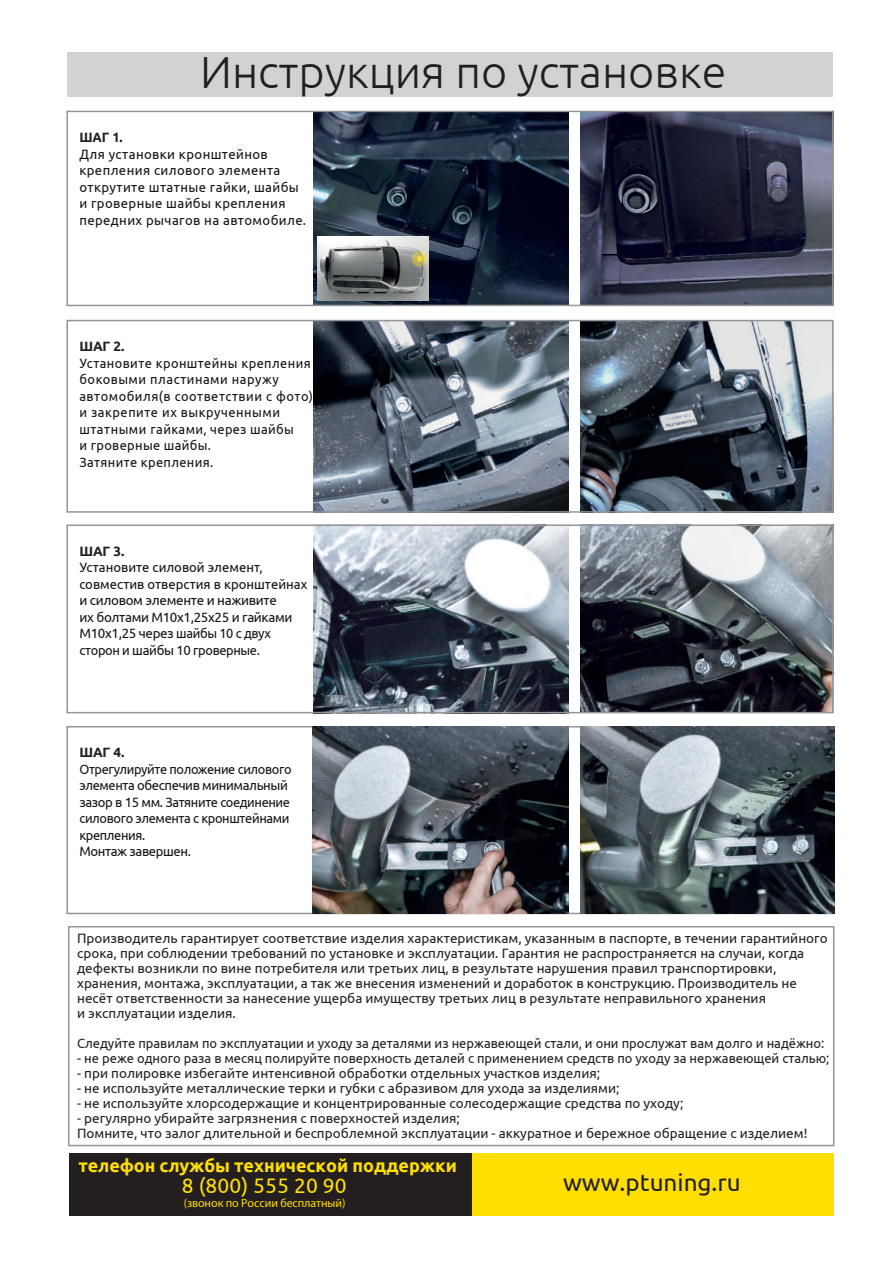
<style>
.page{position:relative;width:893px;height:1263px;background:#fff}
.page>*{position:absolute;margin:0;border:0;box-sizing:border-box;transform-origin:0 0}
.t1{font:300 45px "Ubuntu";color:#231f20}
.t2{font:24.3px "Ubuntu";color:#231f20}
.t3{font:21px "Ubuntu";letter-spacing:.005em;color:#ffdf01}
.t4{font:700 18px "Ubuntu";color:#ffdf01}
.t5{font:13.5px/15px "Ubuntu";color:#231f20}
.t6{font:13.5px/16.5px "Ubuntu";letter-spacing:.035em;color:#111416;scale:.95 1}
.t7{font:13.5px/16.5px "Ubuntu";letter-spacing:-.025em;color:#111416}
.t8{font:13.5px/16.5px "Ubuntu";letter-spacing:-.03em;color:#111416;scale:.95 1}
.t9{font:13.5px/16.5px "Ubuntu";letter-spacing:.015em;color:#111416}
.t10{font:13.5px "Ubuntu";color:#231f20;scale:.96 1}
.t11{font:700 13.5px "Ubuntu";letter-spacing:-.01em;color:#231f20}
.t12{font:700 13.5px "Ubuntu";letter-spacing:-.01em;color:#231f20;scale:.96 1}
.t13{font:12px "Myriad Pro";letter-spacing:-.005em;color:#ffdf01}
</style>
<div class="page">
<div style="left:68px;top:926px;width:766px;height:220px;border:2px solid #939598"></div>
<div style="left:69px;top:1153px;width:765px;height:62px;background:#231f20"></div>
<div style="left:472px;top:1153px;width:362px;height:62px;background:#ffdf01"></div>
<div style="left:67px;top:53px;width:766px;height:44px;background:#d1d2d4"></div>
<img style="left:581px;top:114px;width:250px;height:189px">
<img style="left:313px;top:114px;width:256px;height:189px">
<img style="left:313px;top:323px;width:256px;height:187px">
<img style="left:581px;top:323px;width:250px;height:187px">
<img style="left:581px;top:527px;width:250px;height:183px">
<img style="left:313px;top:527px;width:256px;height:183px">
<img style="left:317px;top:237px;width:111px;height:64px">
<svg style="left:412px;top:251px;width:16px;height:16px"></svg>
<svg style="left:417px;top:256px;width:6px;height:6px"></svg>
<div style="left:66px;top:111px;width:768px;height:195px;border:2px solid #939598"></div>
<div style="left:66px;top:320px;width:768px;height:193px;border:2px solid #939598"></div>
<div style="left:66px;top:524px;width:768px;height:189px;border:2px solid #939598"></div>
<img style="left:581px;top:727px;width:253px;height:186px">
<img style="left:313px;top:727px;width:256px;height:187px">
<h1 class="t1" style="left:200px;top:45px;width:528px">Инструкция по установке</h1>
<p class="t12" style="left:79px;top:129px;width:47px">ШАГ 1.</p>
<p class="t9" style="left:79px;top:145px;width:228px">Для установки кронштейнов крепления силового элемента открутите штатные гайки, шайбы и гроверные шайбы крепления передних рычагов на автомобиле.</p>
<p class="t11" style="left:79px;top:338px;width:46px">ШАГ 2.</p>
<p class="t6" style="left:79px;top:354px;width:247px">Установите кронштейны крепления боковыми пластинами наружу автомобиля(в соответствии с фото) и закрепите их выкрученными штатными гайками, через шайбы<br>и гроверные шайбы.<br>Затяните крепления.</p>
<p class="t11" style="left:79px;top:543px;width:46px">ШАГ 3.</p>
<p class="t7" style="left:79px;top:559px;width:229px">Установите силовой элемент, совместив отверстия в кронштейнах и силовом элементе и наживите<br>их болтами М10х1,25х25 и гайками<br>М10х1,25 через шайбы 10 с двух сторон и шайбы 10 гроверные.</p>
<p class="t11" style="left:79px;top:744px;width:46px">ШАГ 4.</p>
<p class="t8" style="left:79px;top:760px;width:225px">Отрегулируйте положение силового элемента обеспечив минимальный зазор в 15 мм. Затяните соединение силового элемента с кронштейнами крепления.<br>Монтаж завершен.</p>
<p class="t5" style="left:77px;top:930px;width:752px">Производитель гарантирует соответствие изделия характеристикам, указанным в паспорте, в течении гарантийного срока, при соблюдении требований по установке и эксплуатации. Гарантия не распространяется на случаи, когда дефекты возникли по вине потребителя или третьих лиц, в результате нарушения правил транспортировки, хранения, монтажа, эксплуатации, а так же внесения изменений и доработок в конструкцию. Производитель не несёт ответственности за нанесение ущерба имуществу третьих лиц в результате неправильного хранения<br>и эксплуатации изделия.</p>
<p class="t10" style="left:77px;top:1035px;width:780px">Следуйте правилам по эксплуатации и уходу за деталями из нержавеющей стали, и они прослужат вам долго и надёжно:</p>
<p class="t5" style="left:77px;top:1050px;width:754px">- не реже одного раза в месяц полируйте поверхность деталей с применением средств по уходу за нержавеющей сталью;</p>
<p class="t5" style="left:77px;top:1065px;width:524px">- при полировке избегайте интенсивной обработки отдельных участков изделия;</p>
<p class="t5" style="left:77px;top:1080px;width:544px">- не используйте металлические терки и губки с абразивом для ухода за изделиями;</p>
<p class="t5" style="left:77px;top:1095px;width:608px">- не используйте хлорсодержащие и концентрированные солесодержащие средства по уходу;</p>
<p class="t5" style="left:77px;top:1110px;width:732px">- регулярно убирайте загрязнения с поверхностей изделия;<br>Помните, что залог длительной и беспроблемной эксплуатации - аккуратное и бережное обращение с изделием!</p>
<h3 class="t4" style="left:78px;top:1154px;width:380px">телефон службы технической поддержки</h3>
<h3 class="t3" style="left:182px;top:1172px;width:166px">8 (800) 555 20 90</h3>
<p class="t13" style="left:184px;top:1196px;width:163px">(звонок по России бесплатный)</p>
<h2 class="t2" style="left:563px;top:1168px;width:179px">www.ptuning.ru</h2>
</div>
